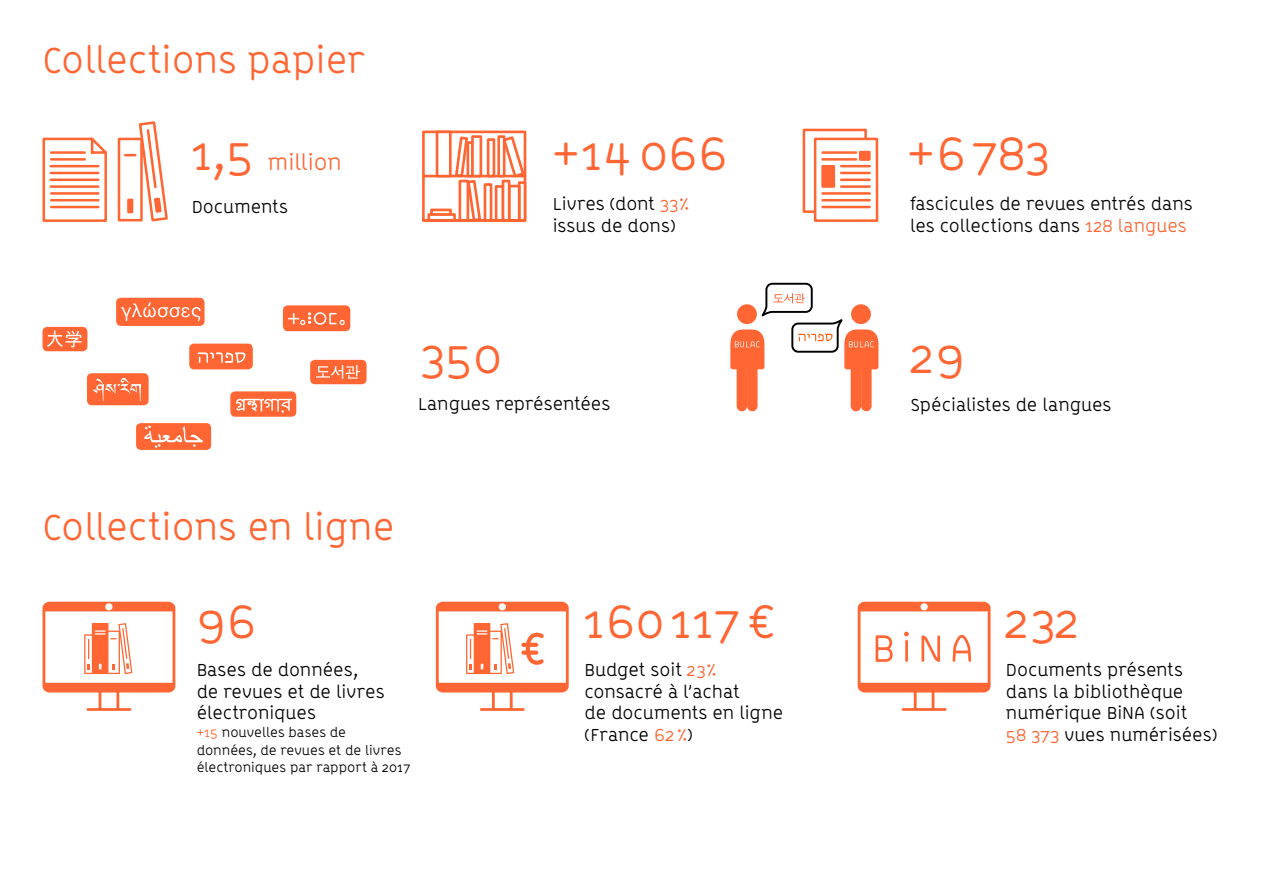
<style>
.page{position:relative;width:1263px;height:893px;background:#fff}
.page>*{position:absolute;margin:0;border:0;box-sizing:border-box;transform-origin:0 0}
.t1{font:48.45px "ABB Line";color:#f63}
.t2{font:37.5px "ABB Line";color:#f63}
.t3{font:22.5px "ABB Line";color:#f63}
.t4{font:18px/21.6px "ABB Line";color:#000}
.t5{font:13.5px/18px "ABB Line";color:#000}
.s1{font-size:48.45px}
.s2{color:#f63}
</style>
<div class="page">
<div style="left:136px;top:423px;width:75px;height:27px;background:#f63;border-radius:5px"></div>
<svg style="left:43px;top:602px;width:132px;height:109px"></svg>
<svg style="left:858px;top:602px;width:132px;height:109px"></svg>
<svg style="left:436px;top:602px;width:133px;height:109px"></svg>
<div style="left:737px;top:364px;width:10px;height:42px;background:#f63"></div>
<div style="left:851px;top:364px;width:10px;height:42px;background:#f63"></div>
<div style="left:747px;top:364px;width:10px;height:42px;background:#f63"></div>
<div style="left:861px;top:364px;width:10px;height:42px;background:#f63"></div>
<div style="left:310px;top:360px;width:57px;height:24px;background:#f63;border-radius:5px"></div>
<svg style="left:316px;top:365px;width:44px;height:14px"></svg>
<svg style="left:730px;top:282px;width:148px;height:87px"></svg>
<div style="left:189px;top:344px;width:64px;height:25px;background:#f63;border-radius:5px"></div>
<svg style="left:198px;top:352px;width:47px;height:11px"></svg>
<svg style="left:42px;top:137px;width:65px;height:85px"></svg>
<svg style="left:117px;top:121px;width:51px;height:101px"></svg>
<svg style="left:422px;top:130px;width:105px;height:92px"></svg>
<svg style="left:427px;top:213px;width:29px;height:9px"></svg>
<svg style="left:430px;top:209px;width:22px;height:7px"></svg>
<svg style="left:802px;top:128px;width:77px;height:94px"></svg>
<div style="left:859px;top:151px;width:12px;height:10px;background:#f63;border:2px solid #f63"></div>
<div style="left:821px;top:165px;width:14px;height:23px;background:#f63;border:2px solid #f63"></div>
<div style="left:43px;top:327px;width:44px;height:24px;background:#f63;border-radius:5px"></div>
<svg style="left:47px;top:330px;width:35px;height:17px"></svg>
<div style="left:116px;top:298px;width:89px;height:28px;background:#f63;border-radius:5px"></div>
<svg style="left:121px;top:302px;width:80px;height:19px"></svg>
<div style="left:87px;top:373px;width:62px;height:32px;background:#f63;border-radius:5px"></div>
<svg style="left:93px;top:378px;width:48px;height:23px"></svg>
<div style="left:230px;top:391px;width:66px;height:26px;background:#f63;border-radius:5px"></div>
<svg style="left:236px;top:399px;width:56px;height:14px"></svg>
<div style="left:283px;top:305px;width:67px;height:26px;background:#f63;border-radius:5px"></div>
<svg style="left:288px;top:312px;width:57px;height:13px"></svg>
<svg style="left:144px;top:425px;width:59px;height:23px"></svg>
<h2 class="t2" style="left:43px;top:36px;width:324px">Collections papier</h2>
<p class="t3" style="left:191px;top:148px;width:152px"><span class="s1">1,5</span> million</p>
<h1 class="t1" style="left:553px;top:122px;width:177px">+14066</h1>
<h1 class="t1" style="left:908px;top:122px;width:143px">+6783</h1>
<p class="t4" style="left:192px;top:195px;width:98px">Documents</p>
<p class="t4" style="left:553px;top:193px;width:138px">Livres (dont <span class="s2">33% </span>issus de dons)</p>
<p class="t4" style="left:910px;top:193px;width:284px">fascicules de revues entrés dans les collections dans <span class="s2">128 langues</span></p>
<h1 class="t1" style="left:420px;top:325px;width:83px">350</h1>
<h1 class="t1" style="left:910px;top:325px;width:57px">29</h1>
<p class="t4" style="left:418px;top:392px;width:194px">Langues représentées</p>
<p class="t4" style="left:911px;top:393px;width:202px">Spécialistes de langues</p>
<h2 class="t2" style="left:43px;top:504px;width:354px">Collections en ligne</h2>
<h1 class="t1" style="left:197px;top:591px;width:62px">96</h1>
<h1 class="t1" style="left:583px;top:591px;width:191px">160117€</h1>
<h1 class="t1" style="left:1005px;top:591px;width:77px">232</h1>
<p class="t4" style="left:197px;top:658px;width:189px">Bases de données,<br>de revues et de livres électroniques</p>
<p class="t5" style="left:197px;top:723px;width:206px"><span class="s2">+15</span> nouvelles bases de données, de revues et de livres</p>
<p class="t5" style="left:197px;top:758px;width:215px">électroniques par rapport à 2017</p>
<p class="t4" style="left:585px;top:658px;width:200px">Budget soit <span class="s2">23% </span>consacré à l’achat<br>de documents en ligne (France <span class="s2">62%</span>)</p>
<p class="t4" style="left:1006px;top:659px;width:213px">Documents présents dans la bibliothèque numérique BiNA (soit<br><span class="s2">58 373</span> vues numérisées)</p>
</div>
